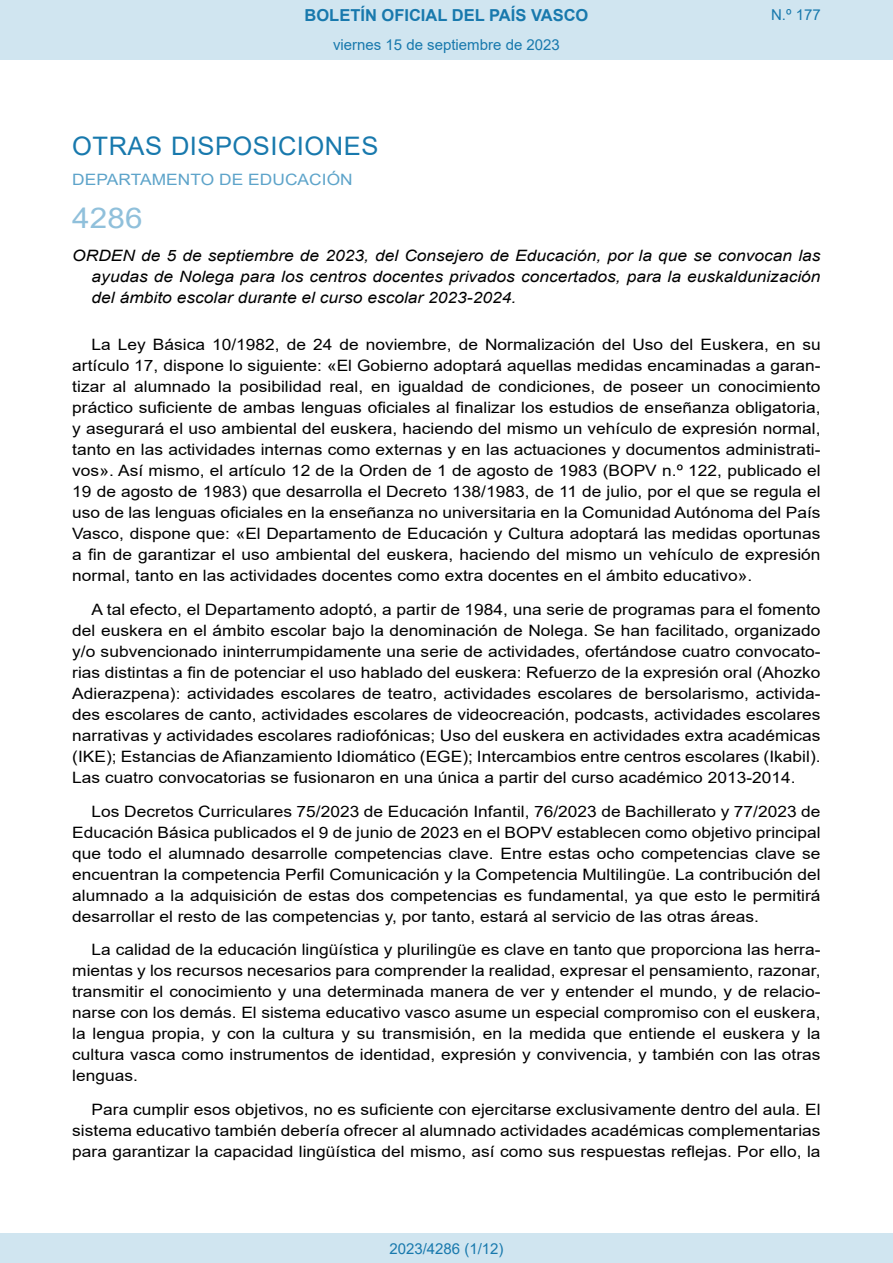
<style>
.page{position:relative;width:893px;height:1263px;background:#fff}
.page>*{position:absolute;margin:0;border:0;box-sizing:border-box;transform-origin:0 0}
.BOPVOrden{font:28.5px "Arial";color:#90c0db;scale:1.11 1}
.BOPVSeccion{font:25.5px "Arial";letter-spacing:.02em;color:#1879ad}
.t1{font:700 16.5px "Arial";color:#1879ad}
.BOPVDetalle{font:15.6px/21px "Arial";color:#000;text-align:justify;scale:1.11 1}
.BOPVTitulo{font:italic 15.6px/21px "Arial";color:#000;text-align:justify;scale:1.11 1}
.BOPVOrganismo{font:15.6px "Arial";letter-spacing:.005em;color:#5ea4ca;scale:1.11 1}
.Paginacion_Centro{font:15px "Arial";color:#1879ad}
</style>
<div class="page">
<div style="left:0;top:0;width:893px;height:60px;background:#d0e5f0"></div>
<div style="left:0;top:1233px;width:893px;height:30px;background:#d0e5f0"></div>
<p class="t1" style="left:305px;top:3px;width:285px">BOLETÍN OFICIAL DEL PAÍS VASCO</p>
<p class="Paginacion_Centro" style="left:333px;top:35px;width:228px">viernes 15 de septiembre de 2023</p>
<p class="Paginacion_Centro" style="left:771px;top:5px;width:51px">N.º 177</p>
<p class="BOPVSeccion" style="left:72px;top:128px;width:308px">OTRAS DISPOSICIONES</p>
<p class="BOPVOrganismo" style="left:72px;top:169px;width:254px">DEPARTAMENTO DE EDUCACIÓN</p>
<p class="BOPVOrden" style="left:72px;top:198px;width:65px">4286</p>
<p class="BOPVTitulo" style="left:92px;top:246px;width:658px;text-indent:-19px">ORDEN de 5 de septiembre de 2023, del Consejero de Educación, por la que se convocan las ayudas de Nolega para los centros docentes privados concertados, para la euskaldunización del ámbito escolar durante el curso escolar 2023-2024.</p>
<p class="BOPVDetalle" style="left:72px;top:334px;width:676px;text-indent:19px">La Ley Básica 10/1982, de 24 de noviembre, de Normalización del Uso del Euskera, en su artículo 17, dispone lo siguiente: «El Gobierno adoptará aquellas medidas encaminadas a garan&shy;tizar al alumnado la posibilidad real, en igualdad de condiciones, de poseer un conocimiento práctico suficiente de ambas lenguas oficiales al finalizar los estudios de enseñanza obligatoria, y asegurará el uso ambiental del euskera, haciendo del mismo un vehículo de expresión normal, tanto en las actividades internas como externas y en las actuaciones y documentos administrati&shy;vos». Así mismo, el artículo 12 de la Orden de 1 de agosto de 1983 (BOPV n.º 122, publicado el 19 de agosto de 1983) que desarrolla el Decreto 138/1983, de 11 de julio, por el que se regula el uso de las lenguas oficiales en la enseñanza no universitaria en la Comunidad Autónoma del País Vasco, dispone que: «El Departamento de Educación y Cultura adoptará las medidas oportunas a fin de garantizar el uso ambiental del euskera, haciendo del mismo un vehículo de expresión normal, tanto en las actividades docentes como extra docentes en el ámbito educativo».</p>
<p class="BOPVDetalle" style="left:72px;top:599px;width:676px;text-indent:19px">A tal efecto, el Departamento adoptó, a partir de 1984, una serie de programas para el fomento del euskera en el ámbito escolar bajo la denominación de Nolega. Se han facilitado, organizado y/o subvencionado ininterrumpidamente una serie de actividades, ofertándose cuatro convocato&shy;rias distintas a fin de potenciar el uso hablado del euskera: Refuerzo de la expresión oral (Ahozko Adierazpena): actividades escolares de teatro, actividades escolares de bersolarismo, activida&shy;des escolares de canto, actividades escolares de videocreación, podcasts, actividades escolares narrativas y actividades escolares radiofónicas; Uso del euskera en actividades extra académicas (IKE); Estancias de Afianzamiento Idiomático (EGE); Intercambios entre centros escolares (Ikabil).<br>Las cuatro convocatorias se fusionaron en una única a partir del curso académico 2013-2014.</p>
<p class="BOPVDetalle" style="left:72px;top:800px;width:676px;text-indent:19px">Los Decretos Curriculares 75/2023 de Educación Infantil, 76/2023 de Bachillerato y 77/2023 de Educación Básica publicados el 9 de junio de 2023 en el BOPV establecen como objetivo principal que todo el alumnado desarrolle competencias clave. Entre estas ocho competencias clave se encuentran la competencia Perfil Comunicación y la Competencia Multilingüe. La contribución del alumnado a la adquisición de estas dos competencias es fundamental, ya que esto le permitirá desarrollar el resto de las competencias y, por tanto, estará al servicio de las otras áreas.</p>
<p class="BOPVDetalle" style="left:72px;top:939px;width:676px;text-indent:19px">La calidad de la educación lingüística y plurilingüe es clave en tanto que proporciona las herra&shy;mientas y los recursos necesarios para comprender la realidad, expresar el pensamiento, razonar, transmitir el conocimiento y una determinada manera de ver y entender el mundo, y de relacio&shy;narse con los demás. El sistema educativo vasco asume un especial compromiso con el euskera, la lengua propia, y con la cultura y su transmisión, en la medida que entiende el euskera y la cultura vasca como instrumentos de identidad, expresión y convivencia, y también con las otras lenguas.</p>
<p class="BOPVDetalle" style="left:72px;top:1099px;width:676px;text-indent:19px">Para cumplir esos objetivos, no es suficiente con ejercitarse exclusivamente dentro del aula. El sistema educativo también debería ofrecer al alumnado actividades académicas complementarias para garantizar la capacidad lingüística del mismo, así como sus respuestas reflejas. Por ello, la</p>
<p class="Paginacion_Centro" style="left:389px;top:1238px;width:116px">2023/4286 (1/12)</p>
</div>
